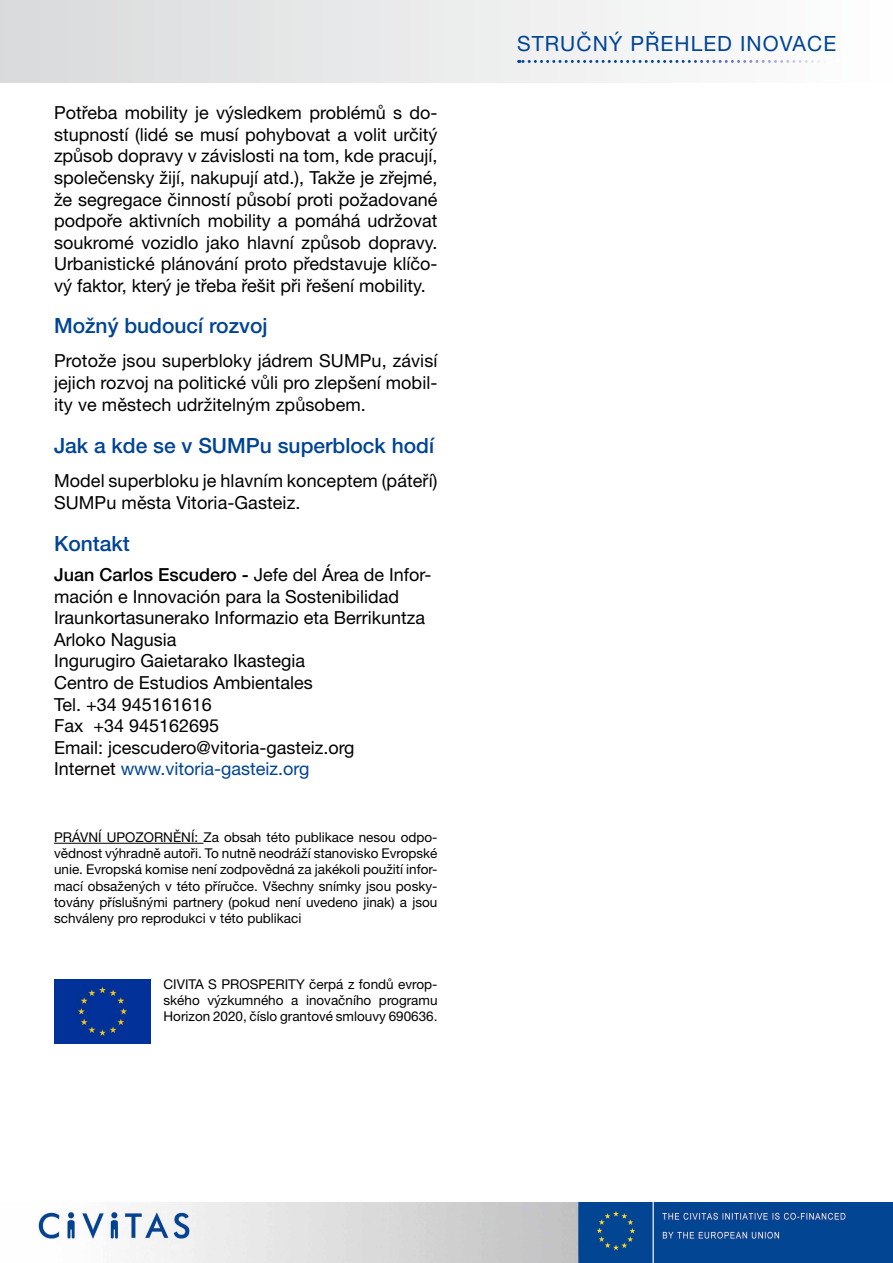
<style>
.page{position:relative;width:893px;height:1263px;background:#fff}
.page>*{position:absolute;margin:0;border:0;box-sizing:border-box;transform-origin:0 0}
.t1{font:500 21px "Helvetica Neue LT Pro";color:#004494}
.t2{font:21px "Helvetica Neue LT Pro";letter-spacing:.05em;color:#004494}
.t3{font:18px/21.6px "Helvetica Neue LT Pro";color:#000;text-align:justify}
.t4{font:13.5px/16.2px "Helvetica Neue LT Pro";color:#000;text-align:justify}
.s1{font-weight:500}
.s2{color:#004494}
</style>
<div class="page">
<img style="left:37px;top:1203px;width:856px;height:60px">
<div style="left:0;top:0;width:893px;height:82px;background:linear-gradient(to right,#d9dadb,#fefefe)"></div>
<svg style="left:519px;top:60px;width:312px;height:3px"></svg>
<hr style="left:54px;top:843px;width:149px;height:1px;background:#000">
<img style="left:54px;top:979px;width:97px;height:64px">
<p class="t3" style="left:54px;top:102px;width:385px">Potřeba mobility je výsledkem problémů s do&shy;stupností (lidé se musí pohybovat a volit určitý způsob dopravy v závislosti na tom, kde pracují, společensky žijí, nakupují atd.), Takže je zřejmé, že segregace činností působí proti požadované podpoře aktivních mobility a pomáhá udržovat soukromé vozidlo jako hlavní způsob dopravy.<br>Urbanistické plánování proto představuje klíčo&shy;vý faktor, který je třeba řešit při řešení mobility.</p>
<p class="t1" style="left:54px;top:313px;width:215px">Možný budoucí rozvoj</p>
<p class="t3" style="left:54px;top:350px;width:386px">Protože jsou superbloky jádrem SUMPu, závisí jejich rozvoj na politické vůli pro zlepšení mobil&shy;ity ve městech udržitelným způsobem.</p>
<p class="t1" style="left:54px;top:433px;width:382px">Jak a kde se v SUMPu superblock hodí</p>
<p class="t3" style="left:54px;top:470px;width:385px">Model superbloku je hlavním konceptem (páteří)<br>SUMPu města Vitoria-Gasteiz.</p>
<p class="t1" style="left:54px;top:531px;width:77px">Kontakt</p>
<p class="t3" style="left:54px;top:564px;width:379px;text-align:left"><span class="s1">Juan Carlos Escudero -</span> Jefe del Área de I nfor&shy;mación e I nnovación para la Sostenibilidad<br>I raunkortasunerako I nformazio eta Berrikuntza Arloko Nagusia<br>I ngurugiro Gaietarako I kastegia<br>Centro de Estudios Ambientales<br>Tel. +34 945161616<br>Fax +34 945162695<br>Email: jcescudero@vitoria-gasteiz.org<br>I nternet <span class="s2">www.vitoria-gasteiz.org</span></p>
<p class="t4" style="left:54px;top:829px;width:385px">Právní upozornění: Za obsah této publikace nesou odpo&shy;vědnost výhradně autoři. To nutně neodráží stanovisko Evropské unie. Evropská komise není zodpovědná za jakékoli použití infor&shy;mací obsažených v této příručce. Všechny snímky jsou posky&shy;továny příslušnými partnery (pokud není uvedeno jinak) a jsou schváleny pro reprodukci v této publikaci</p>
<p class="t4" style="left:164px;top:975px;width:275px;text-indent:132px">Y čerpá z fondů evrop&shy;ského výzkumného a inovačního programu Horizon 2020, číslo grantové smlouvy 690636.</p>
<p class="t4" style="left:164px;top:975px;width:8px">CIVITA</p>
<p class="t4" style="left:208px;top:975px;width:24px">S PRO</p>
<p class="t4" style="left:250px;top:975px;width:18px">SPERIT</p>
<p class="t2" style="left:517px;top:31px;width:321px">Stručný přehled inovace</p>
</div>
